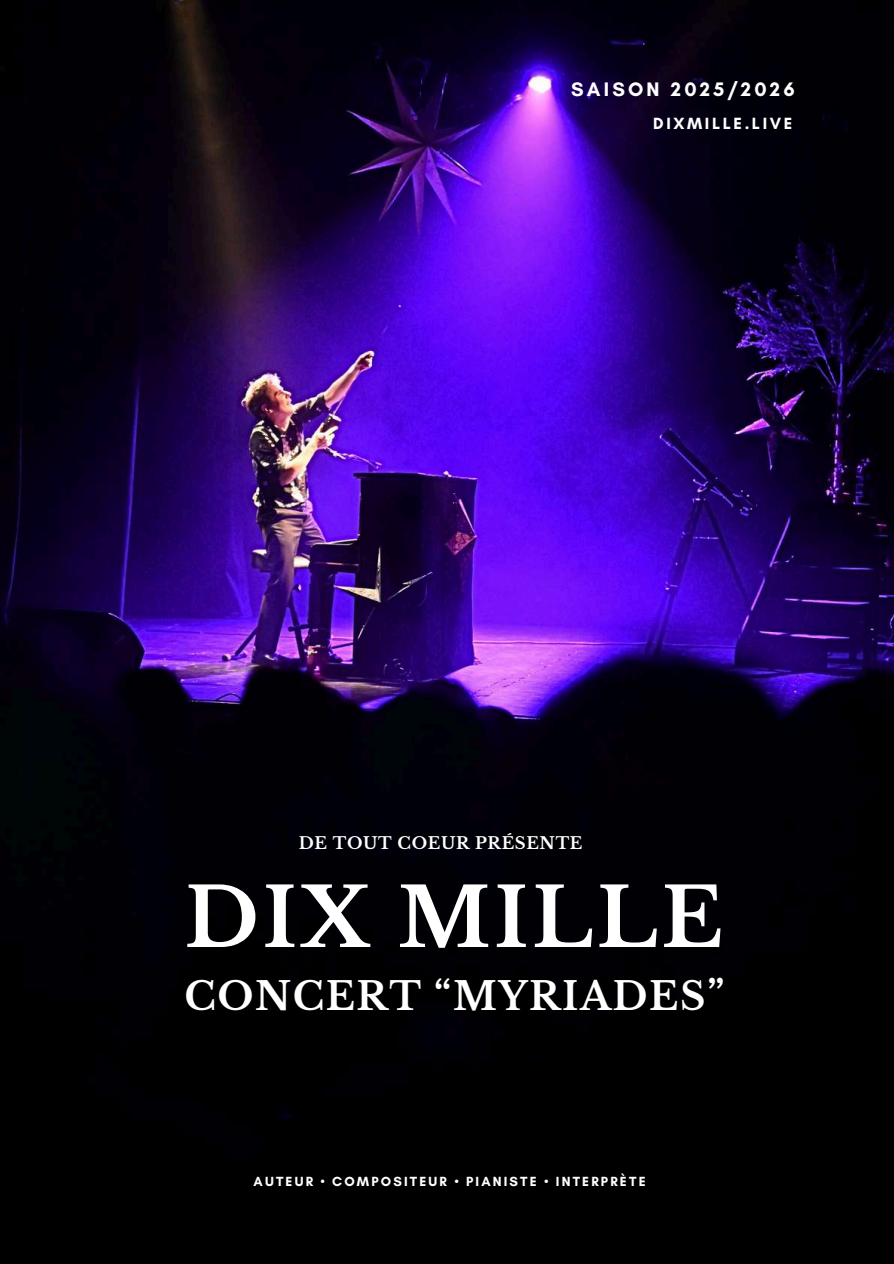
<style>
.page{position:relative;width:894px;height:1264px;background:#fff}
.page>*{position:absolute;margin:0;border:0;box-sizing:border-box;transform-origin:0 0}
.t1{font:700 81.15px "Libre Baskerville";letter-spacing:.04em;color:#fff}
.t2{font:700 38.25px "Libre Baskerville";letter-spacing:.04em;color:#fff}
.t3{font:700 19.95px "Glacial Indifference";letter-spacing:.16em;color:#fff}
.t4{font:700 16.5px "Glacial Indifference";letter-spacing:.16em;color:#fff}
.t5{font:700 16.35px "Libre Baskerville";letter-spacing:.04em;color:#fff}
.t6{font:700 13.5px "Glacial Indifference";letter-spacing:.16em;color:#fff}
</style>
<div class="page">
<img style="left:0;top:0;width:893px;height:1263px">
<h3 class="t3" style="left:571px;top:77px;width:225px">SAISON 2025/2026</h3>
<p class="t4" style="left:653px;top:113px;width:141px">DIXMILLE.LIVE</p>
<p class="t5" style="left:299px;top:832px;width:285px">DE TOUT COEUR PRÉSENTE</p>
<h1 class="t1" style="left:184px;top:868px;width:540px">DIX MILLE</h1>
<h2 class="t2" style="left:184px;top:972px;width:541px">CONCERT “MYRIADES”</h2>
<p class="t6" style="left:253px;top:1173px;width:393px">AUTEUR • COMPOSITEUR • PIANISTE • INTERPRÈTE</p>
</div>
